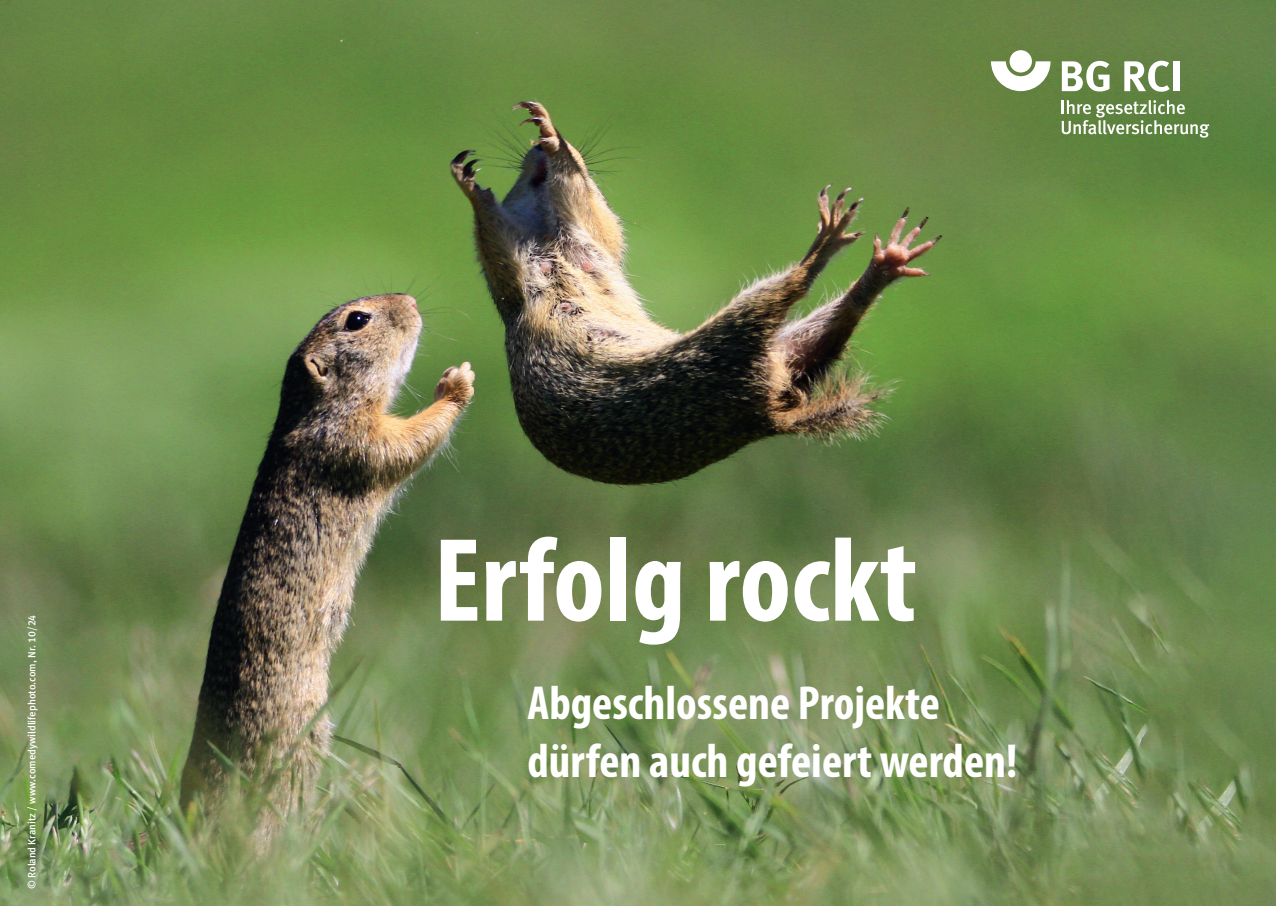
<style>
.page{position:relative;width:1276px;height:906px;background:#fff}
.page>*{position:absolute;margin:0;border:0;box-sizing:border-box;transform-origin:0 0}
.t1{font:120px "Myriad Variable Concept";color:#fff}
.t2{font:48px/57.6px "Myriad Variable Concept";color:#fff}
.t3{font:500 10.5px "DGUV Meta";color:#fff}
</style>
<div class="page">
<img style="left:0;top:0;width:1276px;height:906px">
<svg style="left:991px;top:61px;width:59px;height:30px"></svg>
<div style="left:1009px;top:50px;width:23px;height:22px;background:#fff;border-radius:50%"></div>
<svg style="left:1062px;top:61px;width:47px;height:30px"></svg>
<svg style="left:1124px;top:61px;width:45px;height:31px"></svg>
<div style="left:1173px;top:61px;width:6px;height:30px;background:#fff"></div>
<svg style="left:1061px;top:100px;width:148px;height:38px;background:#839f6c"></svg>
<p class="t3" style="left:26px;top:889px;width:276px;rotate:-90deg">© Roland Kranitz / www.comedywildlifephoto.com, Nr. 10/24</p>
<h1 class="t1" style="left:434px;top:510px;width:484px">Erfolg rockt</h1>
<h2 class="t2" style="left:527px;top:674px;width:491px">Abgeschlossene Projekte dürfen auch gefeiert werden!</h2>
</div>
